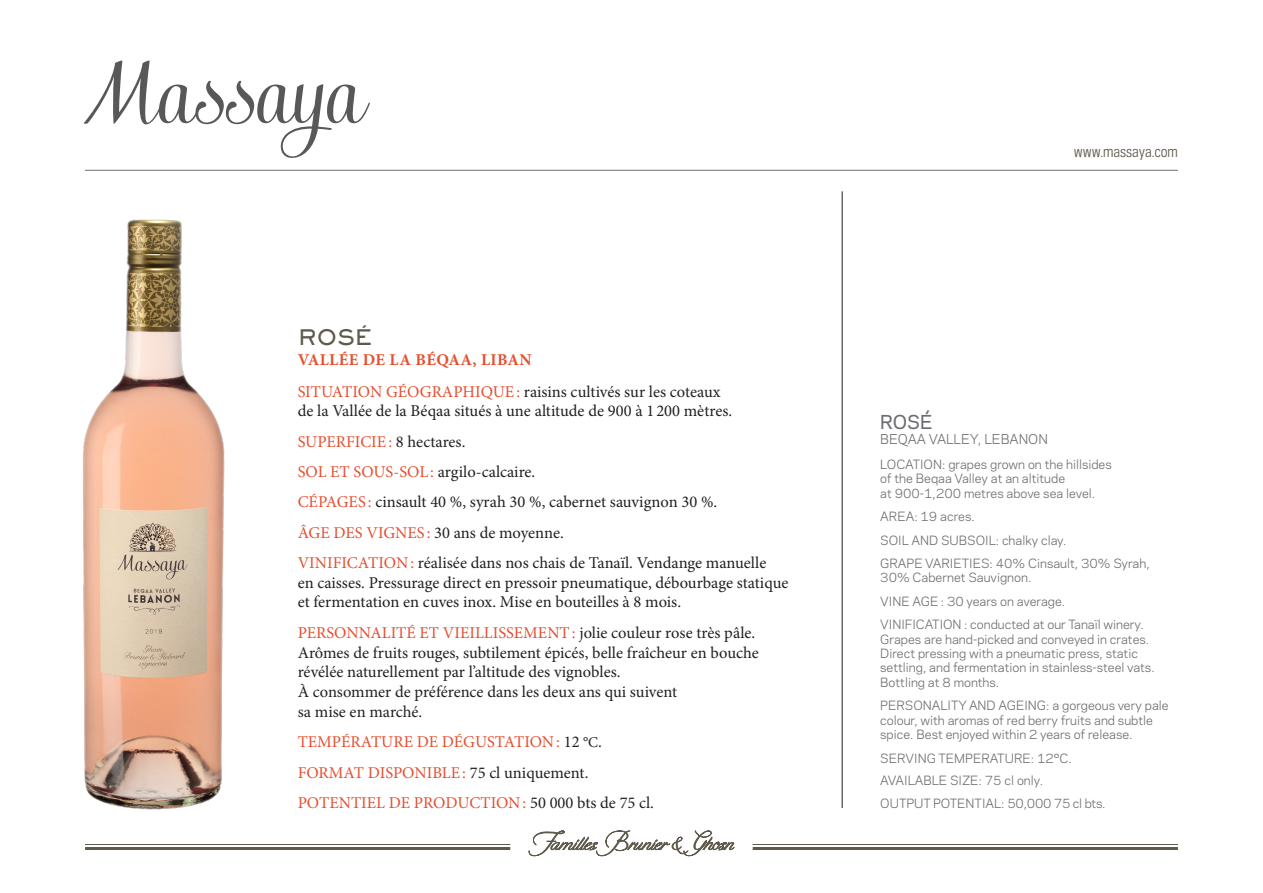
<style>
.page{position:relative;width:1263px;height:893px;background:#fff}
.page>*{position:absolute;margin:0;border:0;box-sizing:border-box;transform-origin:0 0}
.t1{font:21px "AT Sackers Heavy Gothic";color:#605a4c}
.t2{font:500 18px "Galaxie Polaris";color:#6c6d70}
.t3{font:16.5px/30.3px "Minion Pro";color:#231f20}
.t4{font:16.5px/30.3px "Minion Pro";color:#e54f2f}
.t5{font:15px "Galaxie Polaris Condensed";color:#605a4c}
.t6{font:12.75px "Galaxie Polaris";color:#6c6d70}
.t7{font:12px/14.4px "Galaxie Polaris";color:#6c6d70}
.s1{font-weight:700;color:#e54f2f}
.s2{color:#e54f2f}
.s3{color:#231f20}
.s4{font-size:15px;color:#231f20}
</style>
<div class="page">
<hr style="left:85px;top:170px;width:1093px;height:1px;background:#6c6d70">
<hr style="left:842px;top:191px;width:1px;height:617px;background:#231f20">
<svg style="left:83px;top:60px;width:287px;height:98px"></svg>
<img style="left:83px;top:219px;width:142px;height:591px">
<hr style="left:85px;top:844px;width:425px;height:1px;background:#605a4c">
<hr style="left:85px;top:847px;width:425px;height:3px;background:#605a4c">
<hr style="left:753px;top:844px;width:425px;height:1px;background:#605a4c">
<hr style="left:753px;top:847px;width:425px;height:3px;background:#605a4c">
<svg style="left:529px;top:830px;width:205px;height:26px"></svg>
<p class="t1" style="left:298px;top:323px;width:77px">ROSÉ</p>
<p class="t3" style="left:298px;top:344px;width:424px;line-height:31.8px"><span class="s1">VALLÉE DE LA BÉQAA, LIBAN<br></span><span class="s2">SITUATION GÉOGRAPHIQUE:</span> raisins cultivés sur les coteaux</p>
<p class="t3" style="left:298px;top:396px;width:470px">de la Vallée de la Béqaa situés à une altitude de 900 à 1 200 mètres.<br><span class="s2">SUPERFICIE:</span> 8 hectares.<br><span class="s2">SOL ET SOUS-SOL:</span> argilo-calcaire.<br><span class="s2">CÉPAGES :</span> cinsault 40 %, syrah 30 %, cabernet sauvignon 30 %.<br><span class="s2">ÂGE DES VIGNES :</span> 30 ans de moyenne.<br><span class="s2">VINIFICATION:</span> réalisée dans nos chais de Tanaïl. Vendange manuelle</p>
<p class="t3" style="left:298px;top:573px;width:492px;line-height:19.8px">en caisses. Pressurage direct en pressoir pneumatique, débourbage statique et fermentation en cuves inox. Mise en bouteilles à 8 mois.</p>
<p class="t3" style="left:298px;top:623px;width:463px;line-height:19.8px"><span class="s2">PERSONNALITÉ ET VIEILLISSEMENT:</span> jolie couleur rose très pâle.<br>Arômes de fruits rouges, subtilement épicés, belle fraîcheur en bouche révélée naturellement par l’altitude des vignobles.<br>À consommer de préférence dans les deux ans qui suivent<br>sa mise en marché.</p>
<p class="t4" style="left:298px;top:727px;width:358px">TEMPÉRATURE DE DÉGUSTATION: <span class="s3">12</span> <span class="s4">°C</span><span class="s3">.<br></span>FORMAT DISPONIBLE: <span class="s3">75 cl uniquement.<br></span>POTENTIEL DE PRODUCTION: <span class="s3">50 000 bts de 75 cl.</span></p>
<p class="t5" style="left:1074px;top:141px;width:106px">www.massaya.com</p>
<p class="t2" style="left:880px;top:408px;width:54px">ROSÉ</p>
<p class="t6" style="left:880px;top:430px;width:169px">BEQAA VALLEY, LEBANON</p>
<p class="t7" style="left:880px;top:456px;width:233px">LOCATION: grapes grown on the hillsides of the Beqaa Valley at an altitude<br>at 900-1,200 metres above sea level.</p>
<p class="t7" style="left:880px;top:504px;width:271px;line-height:23.4px">AREA: 19 acres.<br>SOIL AND SUBSOIL: chalky clay.<br>GRAPE VARIETIES: 40% Cinsault, 30% Syrah,</p>
<p class="t7" style="left:880px;top:565px;width:265px;line-height:23.4px">30% Cabernet Sauvignon.<br>VINE AGE : 30 years on average.<br>VINIFICATION : conducted at our Tanaïl winery.</p>
<p class="t7" style="left:880px;top:631px;width:276px">Grapes are hand-picked and conveyed in crates.<br>Direct pressing with a pneumatic press, static settling, and fermentation in stainless-steel vats.<br>Bottling at 8 months.</p>
<p class="t7" style="left:880px;top:698px;width:290px">PERSONALITY AND AGEING: a gorgeous very pale colour, with aromas of red berry fruits and subtle spice. Best enjoyed within 2 years of release.</p>
<p class="t7" style="left:880px;top:746px;width:227px;line-height:22.5px">SERVING TEMPERATURE: 12°C.<br>AVAILABLE SIZE: 75 cl only.<br>OUTPUT POTENTIAL: 50,000 75 cl bts.</p>
</div>
